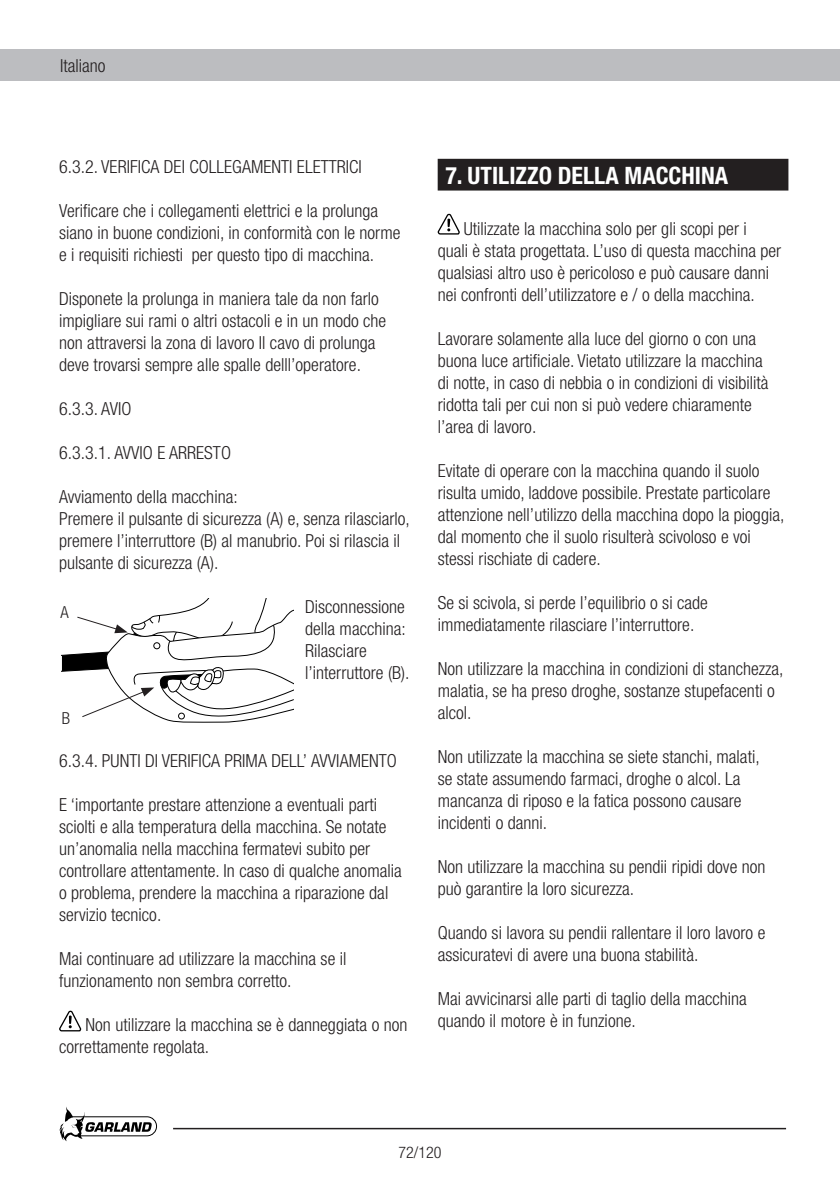
<style>
.page{position:relative;width:840px;height:1191px;background:#fff}
.page>*{position:absolute;margin:0;border:0;box-sizing:border-box;transform-origin:0 0}
.t1{font:700 condensed 24px "Helvetica Neue";color:#fff}
.t2{font:300 condensed 18px/22px "Helvetica Neue";color:#231f20}
.t3{font:300 condensed 16.6px "Helvetica Neue";color:#231f20}
.t4{font:300 condensed 16px "Helvetica Neue";color:#231f20}
</style>
<div class="page">
<div style="left:0;top:50px;width:839px;height:31px;background:#bcbdc0"></div>
<svg style="left:59px;top:1107px;width:98px;height:34px"></svg>
<hr style="left:173px;top:1127px;width:612px;height:2px;background:#231f20">
<svg style="left:59px;top:1011px;width:23px;height:21px"></svg>
<div style="left:438px;top:160px;width:349px;height:29px;background:#231f20"></div>
<div style="left:437px;top:159px;width:351px;height:31px;border:2px solid #231f20"></div>
<svg style="left:437px;top:214px;width:23px;height:21px"></svg>
<svg style="left:62px;top:598px;width:231px;height:125px"></svg>
<p class="t2" style="left:60px;top:55px;width:47px">Italiano</p>
<p class="t2" style="left:59px;top:156px;width:304px">6.3.2. VERIFICA DEI COLLEGAMENTI ELETTRICI</p>
<p class="t2" style="left:59px;top:200px;width:342px">Verificare che i collegamenti elettrici e la prolunga siano in buone condizioni, in conformità con le norme e i requisiti richiesti per questo tipo di macchina.</p>
<p class="t2" style="left:59px;top:288px;width:328px">Disponete la prolunga in maniera tale da non farlo impigliare sui rami o altri ostacoli e in un modo che non attraversi la zona di lavoro Il cavo di prolunga deve trovarsi sempre alle spalle delll’operatore.</p>
<p class="t2" style="left:59px;top:398px;width:74px">6.3.3. AVIO</p>
<p class="t2" style="left:59px;top:442px;width:173px">6.3.3.1. AVVIO E ARRESTO</p>
<p class="t2" style="left:59px;top:486px;width:352px">Avviamento della macchina:<br>Premere il pulsante di sicurezza (A) e, senza rilasciarlo, premere l’interruttore (B) al manubrio. Poi si rilascia il pulsante di sicurezza (A).</p>
<p class="t2" style="left:305px;top:595px;width:106px">Disconnessione della macchina:<br>Rilasciare l’interruttore (B).</p>
<p class="t3" style="left:60px;top:602px;width:10px">A</p>
<p class="t3" style="left:62px;top:708px;width:10px">B</p>
<p class="t2" style="left:59px;top:749px;width:339px">6.3.4. PUNTI DI VERIFICA PRIMA DELL’ AVVIAMENTO</p>
<p class="t2" style="left:59px;top:793px;width:344px">E ‘importante prestare attenzione a eventuali parti sciolti e alla temperatura della macchina. Se notate un’anomalia nella macchina fermatevi subito per controllare attentamente. In caso di qualche anomalia o problema, prendere la macchina a riparazione dal servizio tecnico.</p>
<p class="t2" style="left:59px;top:947px;width:288px">Mai continuare ad utilizzare la macchina se il funzionamento non sembra corretto.</p>
<p class="t2" style="left:59px;top:1014px;width:350px;text-indent:26px">Non utilizzare la macchina se è danneggiata o non correttamente regolata.</p>
<h1 class="t1" style="left:445px;top:161px;width:284px">7. UTILIZZO DELLA MACCHINA</h1>
<p class="t2" style="left:437px;top:217px;width:345px;text-indent:26px">Utilizzate la macchina solo per gli scopi per i quali è stata progettata. L’uso di questa macchina per qualsiasi altro uso è pericoloso e può causare danni nei confronti dell’utilizzatore e / o della macchina.</p>
<p class="t2" style="left:437px;top:327px;width:332px">Lavorare solamente alla luce del giorno o con una buona luce artificiale. Vietato utilizzare la macchina di notte, in caso di nebbia o in condizioni di visibilità ridotta tali per cui non si può vedere chiaramente l’area di lavoro.</p>
<p class="t2" style="left:437px;top:459px;width:348px">Evitate di operare con la macchina quando il suolo risulta umido, laddove possibile. Prestate particolare attenzione nell’utilizzo della macchina dopo la pioggia, dal momento che il suolo risulterà scivoloso e voi stessi rischiate di cadere.</p>
<p class="t2" style="left:437px;top:591px;width:271px">Se si scivola, si perde l’equilibrio o si cade immediatamente rilasciare l’interruttore.</p>
<p class="t2" style="left:437px;top:657px;width:347px">Non utilizzare la macchina in condizioni di stanchezza, malatia, se ha preso droghe, sostanze stupefacenti o alcol.</p>
<p class="t2" style="left:437px;top:745px;width:323px">Non utilizzate la macchina se siete stanchi, malati, se state assumendo farmaci, droghe o alcol. La mancanza di riposo e la fatica possono causare incidenti o danni.</p>
<p class="t2" style="left:437px;top:855px;width:329px">Non utilizzare la macchina su pendii ripidi dove non può garantire la loro sicurezza.</p>
<p class="t2" style="left:437px;top:921px;width:329px">Quando si lavora su pendii rallentare il loro lavoro e assicuratevi di avere una buona stabilità.</p>
<p class="t2" style="left:437px;top:987px;width:310px">Mai avvicinarsi alle parti di taglio della macchina quando il motore è in funzione.</p>
<p class="t4" style="left:398px;top:1143px;width:45px">72/120</p>
</div>
